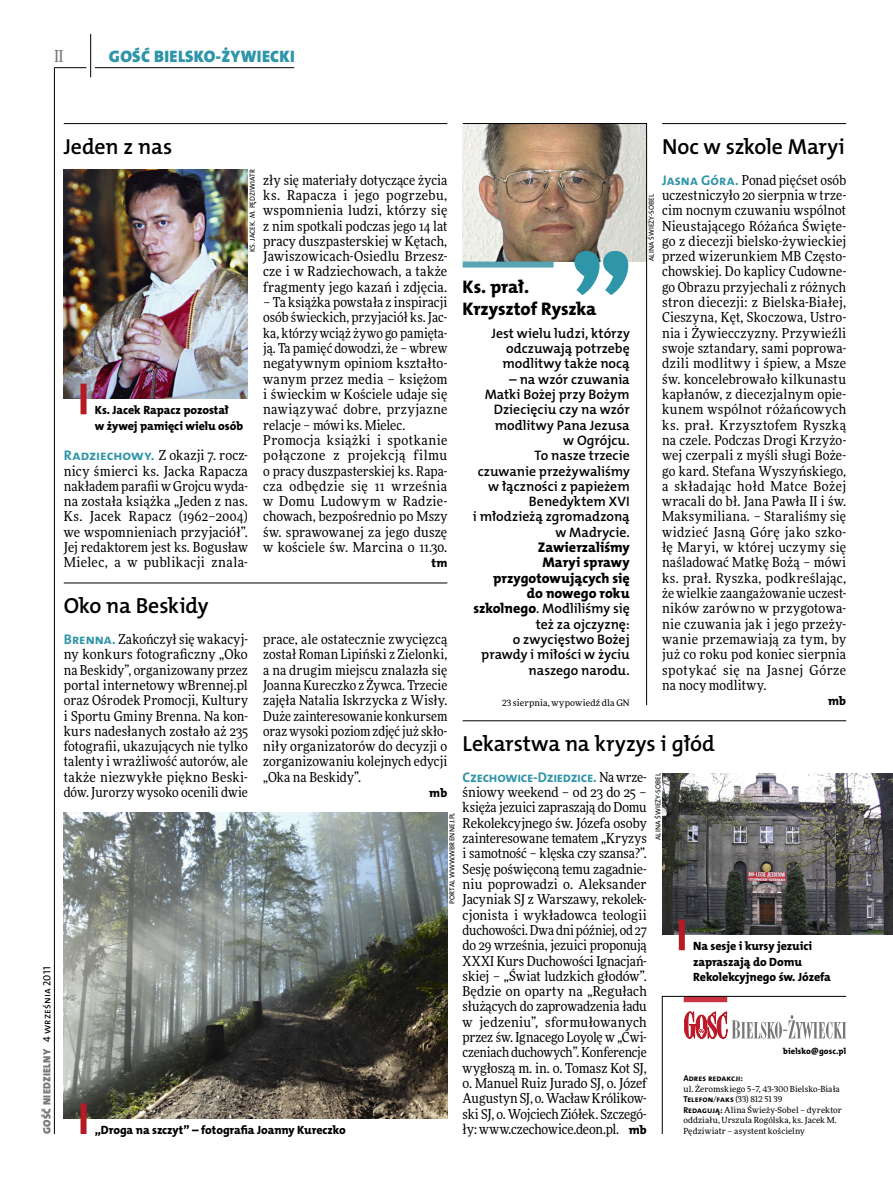
<style>
.page{position:relative;width:893px;height:1191px;background:#fff}
.page>*{position:absolute;margin:0;border:0;box-sizing:border-box;transform-origin:0 0}
.t1{font:21.9px "The Mix HP6 Se Bld";letter-spacing:-.01em;color:#000}
.t2{font:18.3px/21.6px "The Mix HP8 Ex Bld";letter-spacing:-.01em;color:#000}
.t3{font:16.65px "The Mix HP9 Blk";letter-spacing:.02em;color:#2f95a8}
.t4{font:500 16.5px "Freeday Narrow";color:#777778;scale:.9 1}
.t5{font:14.1px/15.3px "The Mix HP8 Ex Bld";color:#000;text-align:right}
.t6{font:13.95px "The Mix HP7 Bld";letter-spacing:-.02em;color:#2f95a8}
.t7{font:13.8px/15.3px "The Mix HP6 Se Bld";color:#000;text-align:right}
.t8{font:13.65px/15.3px "Freeday Narrow News";letter-spacing:.015em;color:#000;text-align:justify}
.t9{font:12.3px "The Mix HP8 Ex Bld";color:#000}
.t10{font:12px/15.3px "The Mix HP8 Ex Bld";letter-spacing:-.005em;color:#000}
.t11{font:10.5px "The Mix HP9 Blk";letter-spacing:.025em;color:#777778}
.t12{font:9px "Freeday News";letter-spacing:.02em;color:#000}
.t13{font:8.55px "The Mix HP8 Ex Bld";letter-spacing:.015em;color:#000}
.t14{font:8.55px "The Mix HP7 Bld";letter-spacing:.005em;color:#000}
.t15{font:8.4px/10.5px "Freeday News";letter-spacing:.01em;color:#000}
.t16{font:7.2px "The Mix HP5 Plain";letter-spacing:.015em;color:#000}
.s1{font-family:"The Mix HP5 Plain";color:#000}
.s2{font-family:"The Mix HP7 Bld";font-size:13.95px;color:#2f95a8}
.s3{font-family:"The Mix HP8 Ex Bld";font-size:14.1px}
.s4{font-family:"Freeday Narrow News";font-size:13.65px;color:#000}
.s5{font-family:"The Mix HP8 Ex Bld";font-size:12.3px}
.s6{font-family:"The Mix HP7 Bld";font-size:8.55px}
</style>
<div class="page">
<hr style="left:54px;top:67px;width:1px;height:1067px;background:#000">
<hr style="left:90px;top:34px;width:1px;height:43px;background:#000">
<hr style="left:54px;top:67px;width:32px;height:1px;background:#000">
<hr style="left:95px;top:67px;width:199px;height:1px;background:#000">
<svg style="left:462px;top:123px;width:185px;height:582px"></svg>
<div style="left:463px;top:261px;width:91px;height:6px;background:#56a4b4"></div>
<svg style="left:574px;top:251px;width:54px;height:44px"></svg>
<svg style="left:662px;top:996px;width:185px;height:138px"></svg>
<hr style="left:64px;top:123px;width:383px;height:1px;background:#000">
<hr style="left:662px;top:123px;width:184px;height:1px;background:#000">
<img style="left:64px;top:169px;width:184px;height:230px">
<img style="left:662px;top:773px;width:231px;height:162px">
<img style="left:64px;top:812px;width:383px;height:306px">
<div style="left:81px;top:1103px;width:6px;height:31px;background:#b51b24"></div>
<div style="left:81px;top:384px;width:6px;height:30px;background:#b51b24"></div>
<hr style="left:64px;top:583px;width:383px;height:1px;background:#000">
<hr style="left:463px;top:720px;width:383px;height:1px;background:#000">
<div style="left:679px;top:919px;width:6px;height:31px;background:#b51b24"></div>
<p class="t4" style="left:54px;top:46px;width:11px">II</p>
<p class="t3" style="left:109px;top:46px;width:187px">GOŚĆ BIELSKO-ŻYWIECKI</p>
<p class="t11" style="left:40px;top:1134px;width:169px;rotate:-90deg">GOŚĆ NIEDZIELNY <span class="s1">4 września 2011</span></p>
<h1 class="t1" style="left:64px;top:132px;width:110px">Jeden z nas</h1>
<h1 class="t1" style="left:662px;top:132px;width:184px">Noc w szkole Maryi</h1>
<p class="t16" style="left:248px;top:252px;width:84px;rotate:-90deg">ks. Jacek. M. Pędziwiatr</p>
<p class="t8" style="left:263px;top:172px;width:186px">zły się materiały dotyczące życia ks. Rapacza i jego pogrzebu, wspomnienia ludzi, którzy się z nim spotkali podczas jego 14 lat pracy duszpasterskiej w Kętach, Jawiszowicach-Osiedlu Brzesz&shy;cze i w Radziechowach, a także fragmenty jego kazań i zdjęcia.</p>
<p class="t8" style="left:263px;top:294px;width:186px;text-align:left">– Ta książka powstała z inspiracji osób świeckich, przyjaciół ks. Jac&shy;ka, którzy wciąż żywo go pamięta&shy;ją. Ta pamięć dowodzi, że – wbrew negatywnym opiniom kształto&shy;wanym przez media – księżom i świeckim w Kościele udaje się nawiązywać dobre, przyjazne relacje – mówi ks. Mielec.<br>Promocja książki i spotkanie połączone z projekcją filmu o pracy duszpasterskiej ks. Rapa&shy;cza odbędzie się 11 września w Domu Ludowym w Radzie&shy;chowach, bezpośrednio po Mszy św. sprawowanej za jego duszę w kościele św. Marcina o 11.30.</p>
<p class="t9" style="left:431px;top:555px;width:17px">tm</p>
<p class="t8" style="left:662px;top:172px;width:186px"><span class="s2">Jasna Góra.</span> Ponad pięćset osób uczestniczyło 20 sierpnia w trze&shy;cim nocnym czuwaniu wspólnot Nieustającego Różańca Święte&shy;go z diecezji bielsko-żywieckiej przed wizerunkiem MB Często&shy;chowskiej. Do kaplicy Cudowne&shy;go Obrazu przyjechali z różnych stron diecezji: z Bielska-Białej, Cieszyna, Kęt, Skoczowa, Ustro&shy;nia i Żywiecczyzny. Przywieźli swoje sztandary, sami poprowa&shy;dzili modlitwy i śpiew, a Msze św. koncelebrowało kilkunastu kapłanów, z diecezjalnym opie&shy;kunem wspólnot różańcowych ks. prał. Krzysztofem Ryszką na czele. Podczas Drogi Krzyżo&shy;wej czerpali z myśli sługi Boże&shy;go kard. Stefana Wyszyńskiego, a składając hołd Matce Bożej wracali do bł. Jana Pawła II i św.<br>Maksymiliana. – Staraliśmy się widzieć Jasną Górę jako szko&shy;łę Maryi, w której uczymy się naśladować Matkę Bożą – mówi ks. prał. Ryszka, podkreślając, że wielkie zaangażowanie uczest&shy;ników zarówno w przygotowa&shy;nie czuwania jak i jego przeży&shy;wanie przemawiają za tym, by już co roku pod koniec sierpnia spotykać się na Jasnej Górze na nocy modlitwy.</p>
<p class="t9" style="left:828px;top:693px;width:19px">mb</p>
<p class="t16" style="left:647px;top:261px;width:69px;rotate:-90deg">Alina Świeży-Sobel</p>
<h2 class="t2" style="left:463px;top:276px;width:135px">Ks. prał.<br>Krzysztof Ryszka</h2>
<p class="t7" style="left:502px;top:325px;width:129px;text-align:justify;text-indent:-11px">Jest wielu ludzi, którzy odczuwają potrzebę modlitwy także nocą</p>
<p class="t7" style="left:473px;top:371px;width:158px">– na wzór czuwania<br>Matki Bożej przy Bożym<br>Dziecięciu czy na wzór modlitwy Pana Jezusa<br>w Ogrójcu.<br>To nasze trzecie czuwanie przeżywaliśmy w łączności z papieżem<br>Benedyktem XVI<br>i młodzieżą zgromadzoną w Madrycie.</p>
<p class="t5" style="left:493px;top:540px;width:138px">Zawierzaliśmy<br>Maryi sprawy przygotowujących się do nowego roku</p>
<p class="t7" style="left:473px;top:601px;width:158px"><span class="s3">szkolnego</span>. Modliliśmy się też za ojczyznę:<br>o zwycięstwo Bożej prawdy i miłości w życiu naszego narodu.</p>
<p class="t12" style="left:502px;top:697px;width:129px">23 sierpnia, wypowiedź dla GN</p>
<p class="t10" style="left:95px;top:403px;width:150px">Ks. Jacek Rapacz pozostał<br>w żywej pamięci wielu osób</p>
<p class="t8" style="left:64px;top:447px;width:186px"><span class="s2">Radziechowy.</span> Z okazji 7. rocz&shy;nicy śmierci ks. Jacka Rapacza nakładem parafii w Grojcu wyda&shy;na została książka „Jeden z nas.<br>Ks. Jacek Rapacz (1962–2004) we wspomnieniach przyjaciół”.<br>Jej redaktorem jest ks. Bogusław Mielec, a w publikacji znala-</p>
<h1 class="t1" style="left:64px;top:592px;width:146px">Oko na Beskidy</h1>
<p class="t8" style="left:64px;top:631px;width:186px"><span class="s2">Brenna.</span> Zakończył się wakacyj&shy;ny konkurs fotograficzny „Oko na Beskidy”, organizowany przez portal internetowy wBrennej.pl oraz Ośrodek Promocji, Kultury i Sportu Gminy Brenna. Na kon&shy;kurs nadesłanych zostało aż 235 fotografii, ukazujących nie tylko talenty i wrażliwość autorów, ale także niezwykłe piękno Beski&shy;dów. Jurorzy wysoko ocenili dwie</p>
<p class="t8" style="left:263px;top:631px;width:186px">prace, ale ostatecznie zwycięzcą został Roman Lipiński z Zielonki, a na drugim miejscu znalazła się Joanna Kureczko z Żywca. Trzecie zajęła Natalia Iskrzycka z Wisły.<br>Duże zainteresowanie konkursem oraz wysoki poziom zdjęć już skło&shy;niły organizatorów do decyzji o zorganizowaniu kolejnych edycji „Oka na Beskidy”.</p>
<h1 class="t1" style="left:463px;top:729px;width:254px">Lekarstwa na kryzys i głód</h1>
<p class="t6" style="left:463px;top:768px;width:186px">Czechowice-Dziedzice. <span class="s4">Na wrze-</span></p>
<p class="t8" style="left:463px;top:784px;width:186px">śniowy weekend – od 23 do 25 – księża jezuici zapraszają do Domu Rekolekcyjnego św. Józefa osoby zainteresowane tematem „Kryzys i samotność – klęska czy szansa?”.<br>Sesję poświęconą temu zagadnie&shy;niu poprowadzi o. Aleksander Jacyniak SJ z Warszawy, rekolek&shy;cjonista i wykładowca teologii duchowości. Dwa dni później, od 27 do 29 września, jezuici proponują XXXI Kurs Duchowości Ignacjań&shy;skiej – „Świat ludzkich głodów”.<br>Będzie on oparty na „Regułach służących do zaprowadzenia ładu w jedzeniu”, sformułowanych przez św. Ignacego Loyolę w „Ćwi&shy;czeniach duchowych”. Konferencje wygłoszą m. in. o. Tomasz Kot SJ, o. Manuel Ruiz Jurado SJ, o. Józef Augustyn SJ, o. Wacław Królikow&shy;ski SJ, o. Wojciech Ziółek. Szczegó&shy;ły: www.czechowice.deon.pl. <span class="s5">mb</span></p>
<p class="t16" style="left:653px;top:840px;width:69px;rotate:-90deg">Alina Świeży-Sobel</p>
<p class="t9" style="left:429px;top:785px;width:20px">mb</p>
<p class="t16" style="left:447px;top:903px;width:93px;rotate:-90deg">portal www.wBrennej.pl</p>
<p class="t10" style="left:693px;top:938px;width:139px">Na sesje i kursy jezuici zapraszają do Domu<br>Rekolekcyjnego św. Józefa</p>
<p class="t13" style="left:783px;top:1045px;width:65px">bielsko@gosc.pl</p>
<p class="t14" style="left:683px;top:1073px;width:61px">Adres redakcji:</p>
<p class="t15" style="left:683px;top:1083px;width:160px">ul. Żeromskiego 5–7, 43-300 Bielsko-Biała <span class="s6">Telefon</span>/<span class="s6">faks</span> (33) 812 51 39<br><span class="s6">Redagują:</span> Alina Świeży-Sobel – dyrektor oddziału, Urszula Rogólska, ks. Jacek M.<br>Pędziwiatr – asystent kościelny</p>
<p class="t10" style="left:95px;top:1122px;width:253px">„Droga na szczyt” – fotografia Joanny Kureczko</p>
</div>
